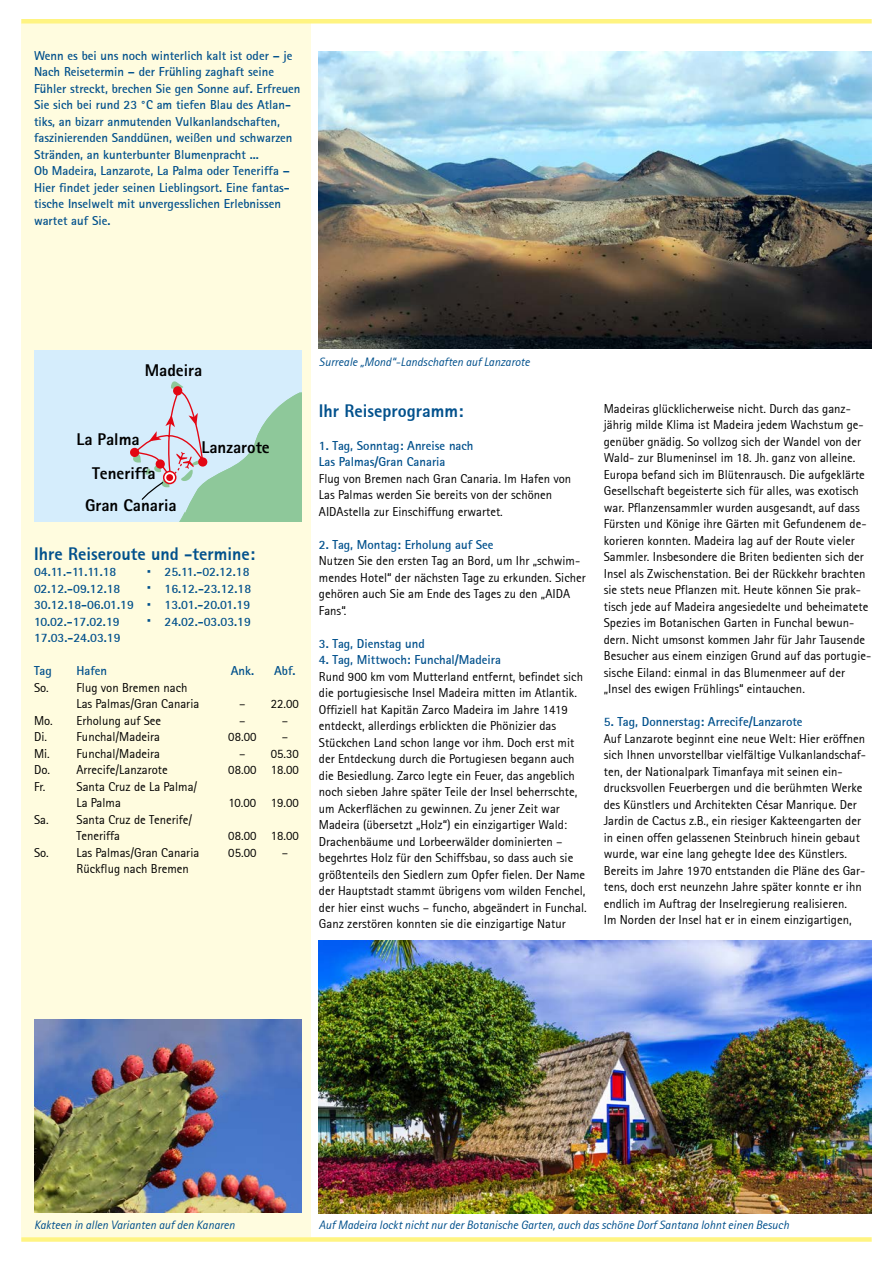
<style>
.page{position:relative;width:893px;height:1263px;background:#fff}
.page>*{position:absolute;margin:0;border:0;box-sizing:border-box;transform-origin:0 0}
.t1{font:800 18px "Rotis Sans Serif";color:#00508c}
.t2{font:800 16.95px "Rotis Sans Serif";color:#000}
.t3{font:12.75px/16.5px "Rotis Sans Serif";color:#000}
.t4{font:700 12.75px/16.5px "Rotis Sans Serif";color:#00508c}
.t5{font:italic 12px "Rotis Sans Serif";color:#00508c}
.s1{font-size:21px}
</style>
<div class="page">
<div style="left:21px;top:24px;width:289px;height:1213px;background:#fffcdf"></div>
<div style="left:21px;top:19px;width:851px;height:5px;background:#fff482"></div>
<div style="left:21px;top:1237px;width:851px;height:5px;background:#fff482"></div>
<img style="left:319px;top:51px;width:553px;height:298px">
<img style="left:34px;top:1019px;width:268px;height:194px">
<div style="left:34px;top:350px;width:268px;height:172px;background:#d5edfc"></div>
<svg style="left:130px;top:448px;width:9px;height:9px"></svg>
<svg style="left:132px;top:381px;width:170px;height:141px"></svg>
<svg style="left:163px;top:471px;width:13px;height:13px"></svg>
<div style="left:166px;top:474px;width:7px;height:7px;background:#e30613;border-radius:50%"></div>
<img style="left:319px;top:940px;width:553px;height:273px">
<p class="t4" style="left:34px;top:47px;width:268px">Wenn es bei uns noch winterlich kalt ist oder – je Nach Reisetermin – der Frühling zaghaft seine Fühler streckt, brechen Sie gen Sonne auf. Erfreuen Sie sich bei rund 23 °C am tiefen Blau des Atlan&shy;tiks, an bizarr anmutenden Vulkanlandschaften, faszinierenden Sanddünen, weißen und schwarzen Stränden, an kunterbunter Blumenpracht ...<br>Ob Madeira, Lanzarote, La Palma oder Teneriffa – Hier findet jeder seinen Lieblingsort. Eine fantas&shy;tische Inselwelt mit unvergesslichen Erlebnissen wartet auf Sie.</p>
<h2 class="t2" style="left:145px;top:360px;width:59px">Madeira</h2>
<h2 class="t2" style="left:76px;top:429px;width:65px">La Palma</h2>
<h2 class="t2" style="left:92px;top:462px;width:65px">Teneriffa</h2>
<h2 class="t2" style="left:85px;top:494px;width:93px">Gran Canaria</h2>
<h2 class="t2" style="left:201px;top:437px;width:70px">Lanzarote</h2>
<h1 class="t1" style="left:34px;top:542px;width:223px">Ihre Reiseroute und -termine:</h1>
<p class="t4" style="left:34px;top:563px;width:84px">04.11.-11.11.18</p>
<p class="t4" style="left:34px;top:563px;width:219px;text-indent:113px"><span class="s1">·</span> 25.11.-02.12.18<br>02.12.-09.12.18 <span class="s1">·</span> 16.12.-23.12.18<br>30.12.18-06.01.19 <span class="s1">·</span> 13.01.-20.01.19<br>10.02.-17.02.19</p>
<p class="t4" style="left:147px;top:613px;width:106px"><span class="s1">·</span> 24.02.-03.03.19</p>
<p class="t4" style="left:34px;top:629px;width:88px">17.03.-24.03.19</p>
<p class="t4" style="left:34px;top:662px;width:19px">Tag</p>
<p class="t4" style="left:77px;top:662px;width:32px">Hafen</p>
<p class="t4" style="left:231px;top:662px;width:25px">Ank.</p>
<p class="t4" style="left:274px;top:662px;width:23px">Abf.</p>
<p class="t3" style="left:77px;top:679px;width:124px;text-indent:-43px">So. Flug von Bremen nach<br>Las Palmas/Gran Canaria</p>
<p class="t3" style="left:239px;top:695px;width:61px">– 22.00</p>
<p class="t3" style="left:34px;top:712px;width:129px">Mo. Erholung auf See</p>
<p class="t3" style="left:239px;top:712px;width:8px">–</p>
<p class="t3" style="left:282px;top:712px;width:8px">–</p>
<p class="t3" style="left:34px;top:728px;width:128px">Di. Funchal/Madeira</p>
<p class="t3" style="left:228px;top:728px;width:30px">08.00</p>
<p class="t3" style="left:282px;top:728px;width:8px">–</p>
<p class="t3" style="left:34px;top:745px;width:128px">Mi. Funchal/Madeira</p>
<p class="t3" style="left:239px;top:745px;width:61px">– 05.30</p>
<p class="t3" style="left:34px;top:761px;width:135px">Do. Arrecife/Lanzarote</p>
<p class="t3" style="left:228px;top:761px;width:72px">08.00 18.00</p>
<p class="t3" style="left:34px;top:778px;width:13px">Fr.</p>
<p class="t3" style="left:77px;top:778px;width:122px">Santa Cruz de La Palma/<br>La Palma</p>
<p class="t3" style="left:229px;top:794px;width:72px">10.00 19.00</p>
<p class="t3" style="left:77px;top:811px;width:117px;text-indent:-43px">Sa. Santa Cruz de Tenerife/<br>Teneriffa</p>
<p class="t3" style="left:228px;top:827px;width:72px">08.00 18.00</p>
<p class="t3" style="left:34px;top:844px;width:167px">So. Las Palmas/Gran Canaria</p>
<p class="t3" style="left:228px;top:844px;width:30px">05.00</p>
<p class="t3" style="left:282px;top:844px;width:8px">–</p>
<p class="t3" style="left:77px;top:860px;width:114px">Rückflug nach Bremen</p>
<p class="t5" style="left:319px;top:354px;width:213px">Surreale „Mond“-Landschaften auf Lanzarote</p>
<h1 class="t1" style="left:319px;top:399px;width:146px">Ihr Reiseprogramm:</h1>
<p class="t4" style="left:319px;top:437px;width:156px">1. Tag, Sonntag: Anreise nach<br>Las Palmas/Gran Canaria</p>
<p class="t3" style="left:319px;top:470px;width:254px">Flug von Bremen nach Gran Canaria. Im Hafen von<br>Las Palmas werden Sie bereits von der schönen<br>AIDAstella zur Einschiffung erwartet.</p>
<p class="t4" style="left:319px;top:536px;width:176px">2. Tag, Montag: Erholung auf See</p>
<p class="t3" style="left:319px;top:552px;width:268px">Nutzen Sie den ersten Tag an Bord, um Ihr „schwim&shy;mendes Hotel“ der nächsten Tage zu erkunden. Sicher gehören auch Sie am Ende des Tages zu den „AIDA Fans“.</p>
<p class="t4" style="left:319px;top:635px;width:108px">3. Tag, Dienstag und</p>
<p class="t4" style="left:319px;top:651px;width:184px">4. Tag, Mittwoch: Funchal/Madeira</p>
<p class="t3" style="left:319px;top:668px;width:269px">Rund 900 km vom Mutterland entfernt, befindet sich die portugiesische Insel Madeira mitten im Atlantik.<br>Offiziell hat Kapitän Zarco Madeira im Jahre 1419 entdeckt, allerdings erblickten die Phönizier das Stückchen Land schon lange vor ihm. Doch erst mit der Entdeckung durch die Portugiesen begann auch die Besiedlung. Zarco legte ein Feuer, das angeblich noch sieben Jahre später Teile der Insel beherrschte, um Ackerflächen zu gewinnen. Zu jener Zeit war Madeira (übersetzt „Holz“) ein einzigartiger Wald:<br>Drachenbäume und Lorbeerwälder dominierten – begehrtes Holz für den Schiffsbau, so dass auch sie größtenteils den Siedlern zum Opfer fielen. Der Name der Hauptstadt stammt übrigens vom wilden Fenchel, der hier einst wuchs – funcho, abgeändert in Funchal.<br>Ganz zerstören konnten sie die einzigartige Natur</p>
<p class="t3" style="left:604px;top:400px;width:269px">Madeiras glücklicherweise nicht. Durch das ganz&shy;jährig milde Klima ist Madeira jedem Wachstum ge&shy;genüber gnädig. So vollzog sich der Wandel von der Wald- zur Blumeninsel im 18. Jh. ganz von alleine.<br>Europa befand sich im Blütenrausch. Die aufgeklärte Gesellschaft begeisterte sich für alles, was exotisch war. Pflanzensammler wurden ausgesandt, auf dass Fürsten und Könige ihre Gärten mit Gefundenem de&shy;korieren konnten. Madeira lag auf der Route vieler Sammler. Insbesondere die Briten bedienten sich der Insel als Zwischenstation. Bei der Rückkehr brachten sie stets neue Pflanzen mit. Heute können Sie prak&shy;tisch jede auf Madeira angesiedelte und beheimatete Spezies im Botanischen Garten in Funchal bewun&shy;dern. Nicht umsonst kommen Jahr für Jahr Tausende Besucher aus einem einzigen Grund auf das portugie&shy;sische Eiland: einmal in das Blumenmeer auf der „Insel des ewigen Frühlings“ eintauchen.</p>
<p class="t4" style="left:604px;top:713px;width:200px">5. Tag, Donnerstag: Arrecife/Lanzarote</p>
<p class="t3" style="left:604px;top:730px;width:264px">Auf Lanzarote beginnt eine neue Welt: Hier eröffnen sich Ihnen unvorstellbar vielfältige Vulkanlandschaf&shy;ten, der Nationalpark Timanfaya mit seinen ein&shy;drucksvollen Feuerbergen und die berühmten Werke des Künstlers und Architekten César Manrique. Der Jardin de Cactus z.B., ein riesiger Kakteengarten der in einen offen gelassenen Steinbruch hinein gebaut wurde, war eine lang gehegte Idee des Künstlers.<br>Bereits im Jahre 1970 entstanden die Pläne des Gar&shy;tens, doch erst neunzehn Jahre später konnte er ihn endlich im Auftrag der Inselregierung realisieren.<br>Im Norden der Insel hat er in einem einzigartigen,</p>
<p class="t5" style="left:34px;top:1218px;width:202px">Kakteen in allen Varianten auf den Kanaren</p>
<p class="t5" style="left:319px;top:1218px;width:472px">Auf Madeira lockt nicht nur der Botanische Garten, auch das schöne Dorf Santana lohnt einen Besuch</p>
</div>
